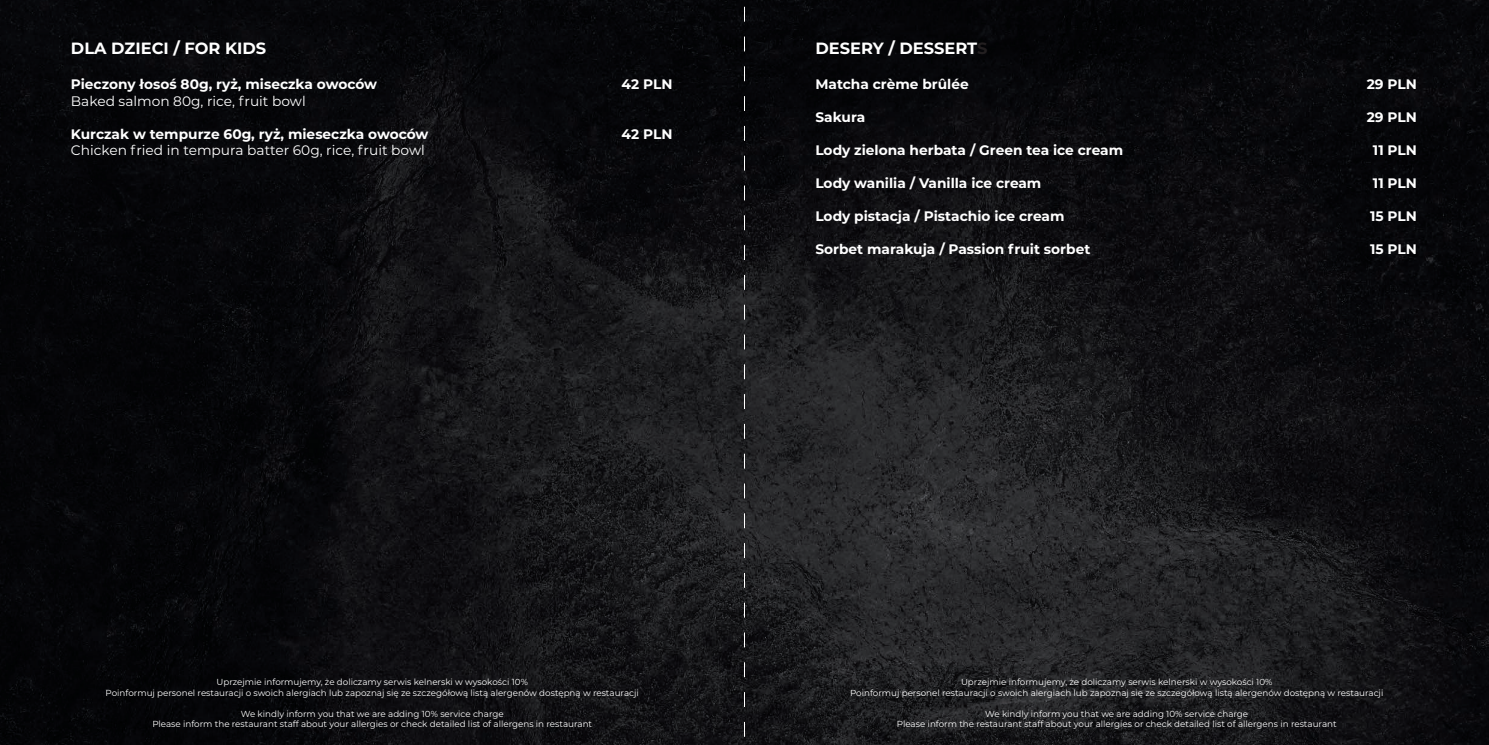
<style>
.page{position:relative;width:1489px;height:745px;background:#fff}
.page>*{position:absolute;margin:0;border:0;box-sizing:border-box;transform-origin:0 0}
.t1{font:700 16.25px "Montserrat";color:#fff}
.t2{font:700 13.75px "Montserrat";color:#fff}
.t3{font:13.75px "Montserrat";color:#fff}
.t4{font:8.75px/10.5px "Montserrat";color:#fff;text-align:center}
.s1{color:#231f20}
</style>
<div class="page">
<img style="left:0;top:0;width:1488px;height:744px">
<svg style="left:744px;top:0;width:1px;height:744px"></svg>
<h1 class="t1" style="left:71px;top:37px;width:197px">DLA DZIECI / FOR KIDS</h1>
<h1 class="t1" style="left:815px;top:37px;width:174px">DESERY / DESSERT<span class="s1">S</span></h1>
<h2 class="t2" style="left:815px;top:74px;width:155px">Matcha crème brûlée</h2>
<h2 class="t2" style="left:1366px;top:74px;width:52px">29 PLN</h2>
<h2 class="t2" style="left:815px;top:107px;width:51px">Sakura</h2>
<h2 class="t2" style="left:1366px;top:107px;width:52px">29 PLN</h2>
<h2 class="t2" style="left:815px;top:140px;width:309px">Lody zielona herbata / Green tea ice cream</h2>
<h2 class="t2" style="left:1372px;top:140px;width:46px">11 PLN</h2>
<h2 class="t2" style="left:815px;top:173px;width:227px">Lody wanilia / Vanilla ice cream</h2>
<h2 class="t2" style="left:1372px;top:173px;width:46px">11 PLN</h2>
<h2 class="t2" style="left:815px;top:206px;width:250px">Lody pistacja / Pistachio ice cream</h2>
<h2 class="t2" style="left:1369px;top:206px;width:48px">15 PLN</h2>
<h2 class="t2" style="left:815px;top:239px;width:276px">Sorbet marakuja / Passion fruit sorbet</h2>
<h2 class="t2" style="left:1369px;top:239px;width:48px">15 PLN</h2>
<h2 class="t2" style="left:71px;top:74px;width:308px">Pieczony łosoś 80g, ryż, miseczka owoców</h2>
<h2 class="t2" style="left:621px;top:74px;width:52px">42 PLN</h2>
<h2 class="t3" style="left:71px;top:91px;width:236px">Baked salmon 80g, rice, fruit bowl</h2>
<h2 class="t2" style="left:71px;top:124px;width:359px">Kurczak w tempurze 60g, ryż, mieseczka owoców</h2>
<h2 class="t2" style="left:621px;top:124px;width:52px">42 PLN</h2>
<h2 class="t3" style="left:71px;top:141px;width:355px">Chicken fried in tempura batter 60g, rice, fruit bowl</h2>
<p class="t4" style="left:106px;top:676px;width:534px">Uprzejmie informujemy, że doliczamy serwis kelnerski w wysokości 10%<br>Poinformuj personel restauracji o swoich alergiach lub zapoznaj się ze szczegółową listą alergenów dostępną w restauracji</p>
<p class="t4" style="left:152px;top:707px;width:441px">We kindly inform you that we are adding 10% service charge<br>Please inform the restaurant staff about your allergies or check detailed list of allergens in restaurant</p>
<p class="t4" style="left:850px;top:676px;width:534px">Uprzejmie informujemy, że doliczamy serwis kelnerski w wysokości 10%<br>Poinformuj personel restauracji o swoich alergiach lub zapoznaj się ze szczegółową listą alergenów dostępną w restauracji</p>
<p class="t4" style="left:896px;top:707px;width:441px">We kindly inform you that we are adding 10% service charge<br>Please inform the restaurant staff about your allergies or check detailed list of allergens in restaurant</p>
</div>
